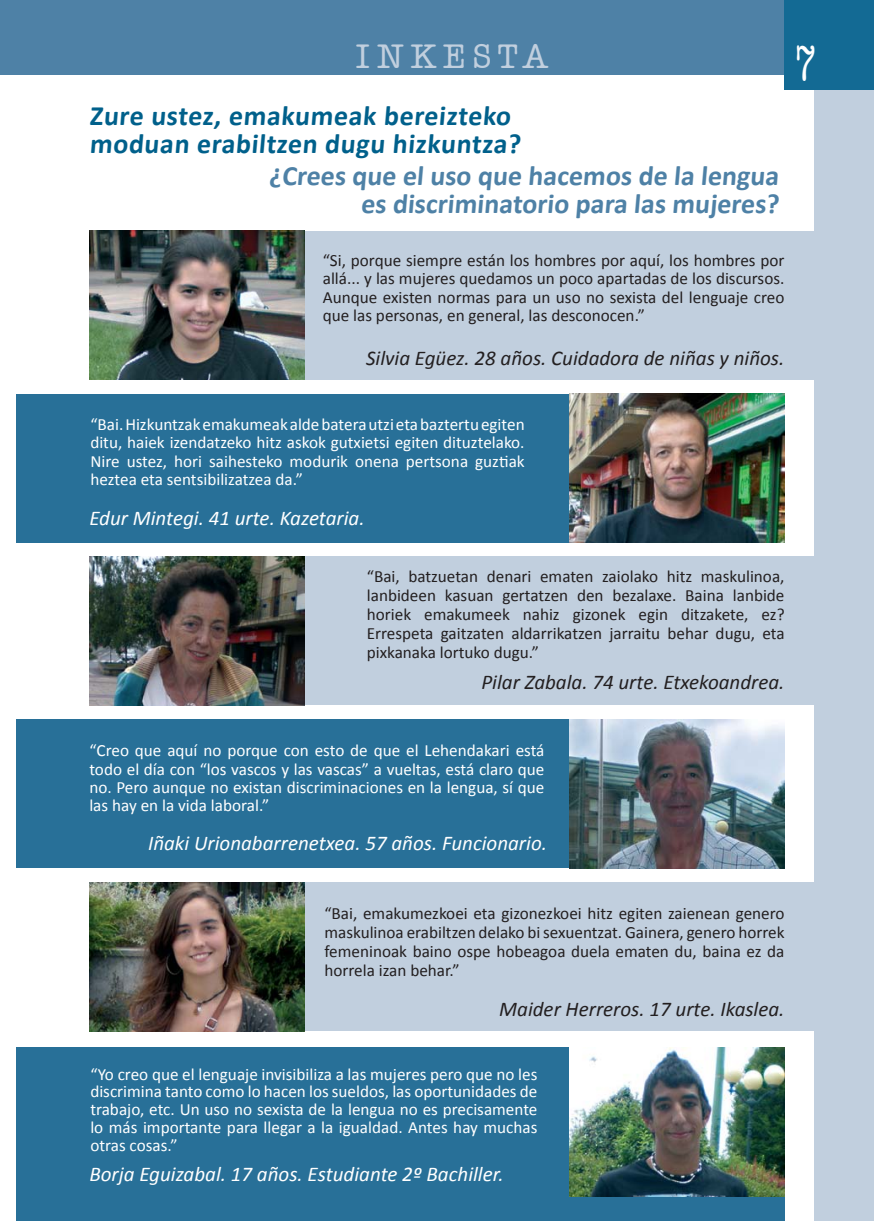
<style>
.page{position:relative;width:874px;height:1221px;background:#fff}
.page>*{position:absolute;margin:0;border:0;box-sizing:border-box;transform-origin:0 0}
.t1{font:500 52.5px "Amer Typewriter IT Cby BT";color:#fff;scale:.67 1}
.t2{font:500 35px "Amer Typewriter IT Cby BT";letter-spacing:.2em;color:#c1cfde;scale:.95 1}
.t3{font:700 28px/28px "Calibri";color:#4e81a6;text-align:right}
.t4{font:700 28px/28px "Calibri";color:#00608b}
.t5{font:italic 21px "Calibri";color:#fff}
.t6{font:italic 21px "Calibri";color:#231f20}
.t7{font:17.15px/18.9px "Calibri";color:#231f20;text-align:justify}
.t8{font:17.15px/18.4px "Calibri";color:#fff;text-align:justify}
</style>
<div class="page">
<div style="left:0;top:0;width:17px;height:74px;background:#4e81a6"></div>
<div style="left:15px;top:0;width:857px;height:74px;background:#4e81a6"></div>
<div style="left:814px;top:0;width:59px;height:1220px;background:#c1cfde"></div>
<div style="left:89px;top:231px;width:735px;height:148px;background:#c1cfde"></div>
<div style="left:16px;top:394px;width:768px;height:148px;background:#287098"></div>
<div style="left:89px;top:556px;width:730px;height:149px;background:#c1cfde"></div>
<div style="left:16px;top:719px;width:768px;height:149px;background:#287098"></div>
<div style="left:89px;top:882px;width:726px;height:149px;background:#c1cfde"></div>
<div style="left:16px;top:1047px;width:768px;height:173px;background:#287098"></div>
<img style="left:89px;top:231px;width:215px;height:148px">
<img style="left:569px;top:394px;width:214px;height:148px">
<img style="left:89px;top:556px;width:215px;height:149px">
<img style="left:569px;top:719px;width:214px;height:149px">
<img style="left:569px;top:1047px;width:214px;height:148px">
<img style="left:89px;top:882px;width:215px;height:149px">
<div style="left:784px;top:0;width:89px;height:89px;background:#136a94"></div>
<h2 class="t2" style="left:355px;top:35px;width:203px">INKESTA</h2>
<h3 class="t4" style="left:89px;top:104px;width:435px">Zure ustez, emakumeak bereizteko moduan erabiltzen dugu hizkuntza?</h3>
<h3 class="t3" style="left:268px;top:164px;width:513px">¿Crees que el uso que hacemos de la lengua es discriminatorio para las mujeres?</h3>
<h1 class="t1" style="left:794px;top:32px;width:34px">7</h1>
<p class="t7" style="left:322px;top:252px;width:463px;line-height:18.4px">“Si, porque siempre están los hombres por aquí, los hombres por allá... y las mujeres quedamos un poco apartadas de los discursos.<br>Aunque existen normas para un uso no sexista del lenguaje creo que las personas, en general, las desconocen.”</p>
<p class="t6" style="left:366px;top:349px;width:419px">Silvia Egüez. 28 años. Cuidadora de niñas y niños.</p>
<p class="t8" style="left:90px;top:416px;width:435px">“Bai. Hizkuntzak emakumeak alde batera utzi eta baztertu egiten ditu, haiek izendatzeko hitz askok gutxietsi egiten dituztelako.<br>Nire ustez, hori saihesteko modurik onena pertsona guztiak heztea eta sentsibilizatzea da.”</p>
<p class="t5" style="left:89px;top:508px;width:276px">Edur Mintegi. 41 urte. Kazetaria.</p>
<p class="t7" style="left:366px;top:568px;width:419px">“Bai, batzuetan denari ematen zaiolako hitz maskulinoa, lanbideen kasuan gertatzen den bezalaxe. Baina lanbide horiek emakumeek nahiz gizonek egin ditzakete, ez?<br>Errespeta gaitzaten aldarrikatzen jarraitu behar dugu, eta pixkanaka lortuko dugu.”</p>
<p class="t6" style="left:481px;top:673px;width:304px">Pilar Zabala. 74 urte. Etxekoandrea.</p>
<p class="t8" style="left:89px;top:742px;width:456px">“Creo que aquí no porque con esto de que el Lehendakari está todo el día con “los vascos y las vascas” a vueltas, está claro que no. Pero aunque no existan discriminaciones en la lengua, sí que las hay en la vida laboral.”</p>
<p class="t5" style="left:148px;top:833px;width:400px">Iñaki Urionabarrenetxea. 57 años. Funcionario.</p>
<p class="t7" style="left:324px;top:904px;width:461px">“Bai, emakumezkoei eta gizonezkoei hitz egiten zaienean genero maskulinoa erabiltzen delako bi sexuentzat. Gainera, genero horrek femeninoak baino ospe hobeagoa duela ematen du, baina ez da horrela izan behar.”</p>
<p class="t6" style="left:499px;top:1000px;width:287px">Maider Herreros. 17 urte. Ikaslea.</p>
<p class="t8" style="left:90px;top:1066px;width:448px;line-height:17.8px">“Yo creo que el lenguaje invisibiliza a las mujeres pero que no les discrimina tanto como lo hacen los sueldos, las oportunidades de trabajo, etc. Un uso no sexista de la lengua no es precisamente lo más importante para llegar a la igualdad. Antes hay muchas otras cosas.”</p>
<p class="t5" style="left:89px;top:1165px;width:415px">Borja Eguizabal. 17 años. Estudiante 2º Bachiller.</p>
</div>
